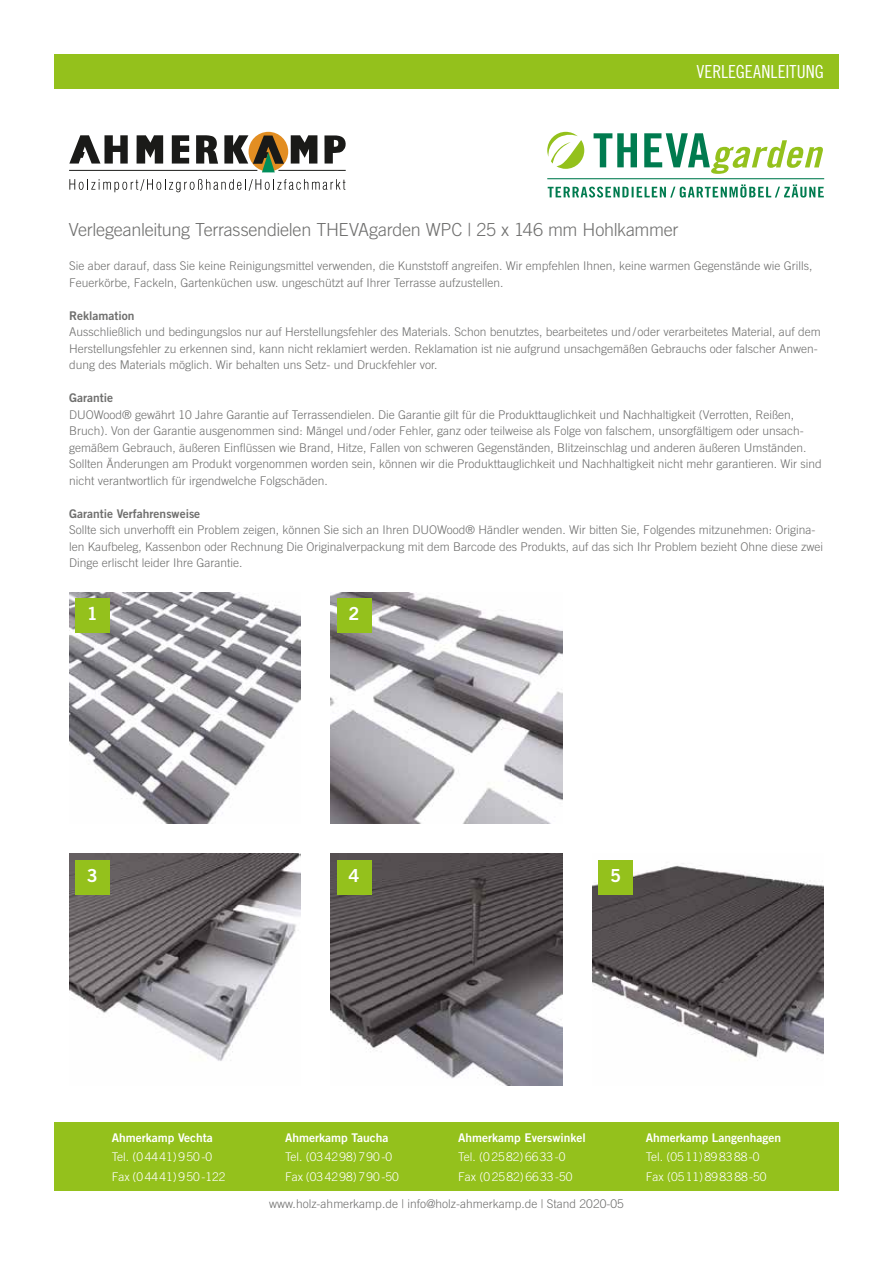
<style>
.page{position:relative;width:893px;height:1263px;background:#fff}
.page>*{position:absolute;margin:0;border:0;box-sizing:border-box;transform-origin:0 0}
.t1{font:300 18px "Trade Gothic LT Std";letter-spacing:-.015em;color:#6f6f6e}
.t2{font:18px "Trade Gothic LT Std Cn 18";letter-spacing:.005em;color:#fff}
.t3{font:18px "Trade Gothic LT Std Bd 2";color:#fff}
.t4{font:300 12px/16.5px "Trade Gothic LT Std";color:#6f6f6e}
.t5{font:300 12px/19.5px "Trade Gothic LT Std";color:#fff}
.t6{font:12px "Trade Gothic LT Std Bd 2";color:#fff}
.t7{font:12px "Trade Gothic LT Std Bd 2";color:#6f6f6e}
</style>
<div class="page">
<div style="left:54px;top:54px;width:785px;height:34px;background:#94c11c"></div>
<svg style="left:547px;top:132px;width:37px;height:37px"></svg>
<svg style="left:594px;top:133px;width:229px;height:41px"></svg>
<hr style="left:547px;top:178px;width:277px;height:1px;background:#007b4f">
<svg style="left:548px;top:184px;width:276px;height:14px"></svg>
<svg style="left:172px;top:135px;width:17px;height:29px"></svg>
<svg style="left:137px;top:135px;width:26px;height:29px"></svg>
<svg style="left:69px;top:135px;width:59px;height:29px"></svg>
<svg style="left:291px;top:135px;width:26px;height:29px"></svg>
<div style="left:249px;top:132px;width:39px;height:39px;background:#e38e22;border-radius:50%"></div>
<svg style="left:224px;top:135px;width:60px;height:37px"></svg>
<svg style="left:196px;top:135px;width:22px;height:29px"></svg>
<svg style="left:324px;top:135px;width:22px;height:29px"></svg>
<svg style="left:69px;top:179px;width:276px;height:13px"></svg>
<hr style="left:278px;top:170px;width:68px;height:1px;background:#1a1a18">
<hr style="left:69px;top:170px;width:188px;height:1px;background:#1a1a18">
<img style="left:69px;top:592px;width:232px;height:232px">
<img style="left:331px;top:592px;width:231px;height:232px">
<img style="left:69px;top:854px;width:232px;height:207px">
<img style="left:331px;top:854px;width:231px;height:231px">
<img style="left:592px;top:860px;width:232px;height:201px">
<div style="left:75px;top:598px;width:34px;height:34px;background:#94c11c"></div>
<div style="left:337px;top:598px;width:34px;height:34px;background:#94c11c"></div>
<div style="left:75px;top:860px;width:34px;height:34px;background:#94c11c"></div>
<div style="left:337px;top:860px;width:34px;height:34px;background:#94c11c"></div>
<div style="left:598px;top:860px;width:34px;height:34px;background:#94c11c"></div>
<div style="left:54px;top:1123px;width:785px;height:68px;background:#94c11c"></div>
<h1 class="t2" style="left:696px;top:60px;width:129px">VERLEGEANLEITUNG</h1>
<h1 class="t1" style="left:69px;top:219px;width:611px">Verlegeanleitung Terrassendielen THEVAgarden WPC | 25 x 146 mm Hohlkammer</h1>
<p class="t4" style="left:69px;top:257px;width:745px">Sie aber darauf, dass Sie keine Reinigungsmittel verwenden, die Kunststoff angreifen. Wir empfehlen Ihnen, keine warmen Gegenstände wie Grills,<br>Feuerkörbe, Fackeln, Gartenküchen usw. ungeschützt auf Ihrer Terrasse aufzustellen.</p>
<p class="t7" style="left:69px;top:308px;width:67px">Reklamation</p>
<p class="t4" style="left:69px;top:323px;width:753px">Ausschließlich und bedingungslos nur auf Herstellungsfehler des Materials. Schon benutztes, bearbeitetes und/oder verarbeitetes Material, auf dem<br>Herstellungsfehler zu erkennen sind, kann nicht reklamiert werden. Reklamation ist nie aufgrund unsachgemäßen Gebrauchs oder falscher Anwen&shy;dung des Materials möglich. Wir behalten uns Setz- und Druckfehler vor.</p>
<p class="t7" style="left:69px;top:390px;width:46px">Garantie</p>
<p class="t4" style="left:69px;top:406px;width:754px">DUOWood® gewährt 10 Jahre Garantie auf Terrassendielen. Die Garantie gilt für die Produkttauglichkeit und Nachhaltigkeit (Verrotten, Reißen, Bruch). Von der Garantie ausgenommen sind: Mängel und/oder Fehler, ganz oder teilweise als Folge von falschem, unsorgfältigem oder unsach&shy;gemäßem Gebrauch, äußeren Einflüssen wie Brand, Hitze, Fallen von schweren Gegenständen, Blitzeinschlag und anderen äußeren Umständen.<br>Sollten Änderungen am Produkt vorgenommen worden sein, können wir die Produkttauglichkeit und Nachhaltigkeit nicht mehr garantieren. Wir sind nicht verantwortlich für irgendwelche Folgschäden.</p>
<p class="t7" style="left:69px;top:506px;width:133px">Garantie Verfahrensweise</p>
<p class="t4" style="left:69px;top:521px;width:756px">Sollte sich unverhofft ein Problem zeigen, können Sie sich an Ihren DUOWood® Händler wenden. Wir bitten Sie, Folgendes mitzunehmen: Origina&shy;len Kaufbeleg, Kassenbon oder Rechnung Die Originalverpackung mit dem Barcode des Produkts, auf das sich Ihr Problem bezieht Ohne diese zwei<br>Dinge erlischt leider Ihre Garantie.</p>
<h1 class="t3" style="left:87px;top:603px;width:12px">1</h1>
<h1 class="t3" style="left:348px;top:603px;width:12px">2</h1>
<h1 class="t3" style="left:87px;top:864px;width:12px">3</h1>
<h1 class="t3" style="left:348px;top:864px;width:12px">4</h1>
<h1 class="t3" style="left:610px;top:864px;width:12px">5</h1>
<p class="t6" style="left:112px;top:1130px;width:103px">Ahmerkamp Vechta</p>
<p class="t5" style="left:112px;top:1147px;width:115px">Tel. (04441)950-0<br>Fax (04441)950-122</p>
<p class="t6" style="left:285px;top:1130px;width:105px">Ahmerkamp Taucha</p>
<p class="t5" style="left:285px;top:1147px;width:115px">Tel. (034298)790-0<br>Fax (034298)790-50</p>
<p class="t6" style="left:458px;top:1130px;width:129px">Ahmerkamp Everswinkel</p>
<p class="t5" style="left:458px;top:1147px;width:116px">Tel. (02582)6633-0<br>Fax (02582)6633-50</p>
<p class="t4" style="left:269px;top:1195px;width:356px">www.holz-ahmerkamp.de | info@holz-ahmerkamp.de | Stand 2020-05</p>
<p class="t6" style="left:646px;top:1130px;width:137px">Ahmerkamp Langenhagen</p>
<p class="t5" style="left:646px;top:1147px;width:122px">Tel. (0511)898388-0<br>Fax (0511)898388-50</p>
</div>
